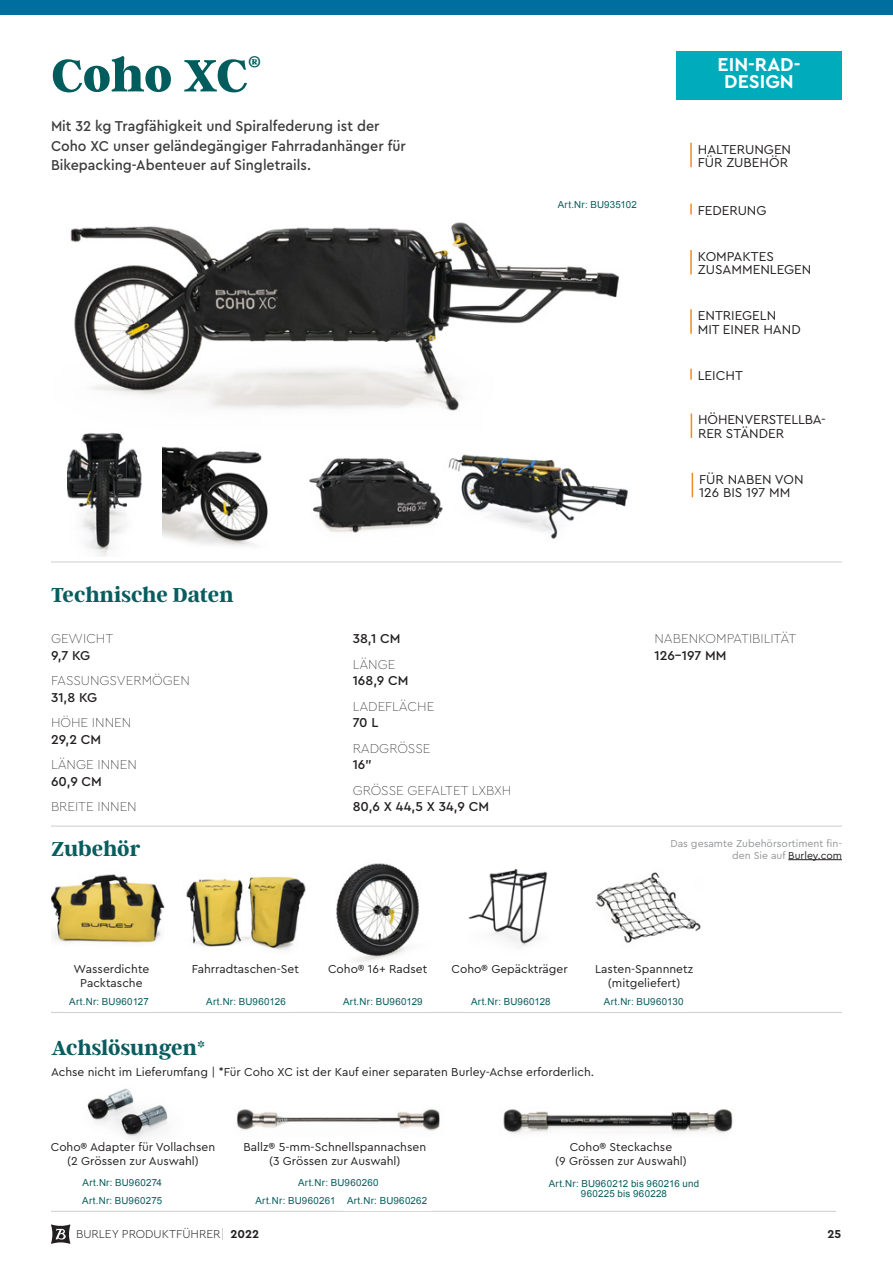
<style>
.page{position:relative;width:893px;height:1263px;background:#fff}
.page>*{position:absolute;margin:0;border:0;box-sizing:border-box;transform-origin:0 0}
.Prouct_Page_-_Produc{font:800 50.55px "Argent CF";letter-spacing:-.015em;color:#005c5d}
.Product_Page_-_Speci{font:700 22.5px "Argent CF";letter-spacing:-.005em;color:#095d5e}
.Product_Page_-_Callo{font:700 19.5px/17.4px "Cera Pro";color:#fff;text-align:center}
.Prouct_Page_-_Produc-2{font:800 16.65px "Argent CF";color:#005c5d}
.t1{font:500 15px/19.5px "Cera Pro";color:#3e3e3f;scale:.95 1}
.Icon_Text_With_Bar{font:13.5px/13.5px "Cera Pro";color:#231f20}
.Product_Page_-_Specs{font:100 13.5px "Cera Pro";color:#231f20}
.Product_Page_-_Specs-2{font:500 13.5px "Cera Pro";color:#231f20}
.Product_Page_-_Acces{font:12px/13.5px "Cera Pro";color:#231f20;text-align:center}
.t2{font:300 12px "Cera Pro";color:#231f20}
.t3{font:700 12px "Cera Pro";color:#231f20}
.Prodcut_Page_-_Web_C{font:10.5px/12px "Cera Pro";color:#939598;text-align:right}
.t4{font:9.75px/10.5px "Arial";letter-spacing:.02em;color:#095d5e;text-align:center}
.s1{color:#231f20}
.s2{font-weight:700}
</style>
<div class="page">
<svg style="left:51px;top:1224px;width:19px;height:20px"></svg>
<svg style="left:222px;top:1228px;width:1px;height:12px"></svg>
<img style="left:68px;top:433px;width:74px;height:124px">
<img style="left:51px;top:874px;width:113px;height:71px">
<img style="left:186px;top:876px;width:120px;height:74px">
<img style="left:468px;top:869px;width:79px;height:78px">
<img style="left:336px;top:863px;width:83px;height:99px">
<img style="left:595px;top:872px;width:106px;height:71px">
<div style="left:0;top:0;width:893px;height:14px;background:#006e9f"></div>
<hr style="left:51px;top:825px;width:791px;height:2px;background:#d1d2d4">
<hr style="left:51px;top:1012px;width:791px;height:1px;background:#d1d2d4">
<hr style="left:51px;top:1211px;width:785px;height:1px;background:#d1d2d4">
<hr style="left:51px;top:561px;width:791px;height:1px;background:#d1d2d4">
<hr style="left:788px;top:859px;width:54px;height:1px;background:#231f20">
<hr style="left:690px;top:250px;width:2px;height:24px;background:#f08b21">
<img style="left:87px;top:1088px;width:81px;height:51px">
<img style="left:503px;top:1109px;width:230px;height:25px">
<hr style="left:690px;top:143px;width:2px;height:24px;background:#f08b21">
<svg style="left:690px;top:204px;width:2px;height:10px"></svg>
<hr style="left:690px;top:309px;width:2px;height:25px;background:#f08b21">
<svg style="left:690px;top:369px;width:2px;height:11px"></svg>
<svg style="left:691px;top:413px;width:1px;height:25px"></svg>
<svg style="left:692px;top:473px;width:1px;height:24px"></svg>
<img style="left:70px;top:222px;width:550px;height:189px">
<img style="left:163px;top:446px;width:105px;height:100px">
<img style="left:309px;top:458px;width:134px;height:75px">
<img style="left:448px;top:454px;width:180px;height:85px">
<img style="left:236px;top:1109px;width:204px;height:22px">
<div style="left:676px;top:51px;width:166px;height:48px;background:#00acbb"></div>
<p class="Prouct_Page_-_Produc" style="left:51px;top:48px;width:198px">Coho XC</p>
<p class="Prouct_Page_-_Produc-2" style="left:248px;top:53px;width:14px">®</p>
<p class="t1" style="left:51px;top:116px;width:375px">Mit 32 kg Tragfähigkeit und Spiralfederung ist der<br>Coho XC unser geländegängiger Fahrradanhänger für<br>Bikepacking-Abenteuer auf Singletrails.</p>
<p class="Product_Page_-_Speci" style="left:51px;top:582px;width:184px">Technische Daten</p>
<p class="Product_Page_-_Specs" style="left:51px;top:629px;width:64px">GEWICHT</p>
<p class="Product_Page_-_Specs-2" style="left:51px;top:646px;width:41px">9,7 KG</p>
<p class="Product_Page_-_Specs" style="left:51px;top:671px;width:140px">FASSUNGSVERMÖGEN</p>
<p class="Product_Page_-_Specs-2" style="left:51px;top:688px;width:48px">31,8 KG</p>
<p class="Product_Page_-_Specs" style="left:51px;top:713px;width:82px">HÖHE INNEN</p>
<p class="Product_Page_-_Specs-2" style="left:51px;top:730px;width:52px">29,2 CM</p>
<p class="Product_Page_-_Specs" style="left:51px;top:755px;width:87px">LÄNGE INNEN</p>
<p class="Product_Page_-_Specs-2" style="left:51px;top:772px;width:52px">60,9 CM</p>
<p class="Product_Page_-_Specs" style="left:51px;top:797px;width:87px">BREITE INNEN</p>
<p class="Product_Page_-_Speci" style="left:51px;top:837px;width:91px">Zubehör</p>
<p class="Product_Page_-_Specs-2" style="left:353px;top:629px;width:49px">38,1 CM</p>
<p class="Product_Page_-_Specs" style="left:353px;top:655px;width:44px">LÄNGE</p>
<p class="Product_Page_-_Specs-2" style="left:353px;top:671px;width:57px">168,9 CM</p>
<p class="Product_Page_-_Specs" style="left:353px;top:697px;width:83px">LADEFLÄCHE</p>
<p class="Product_Page_-_Specs-2" style="left:353px;top:713px;width:27px">70 L</p>
<p class="Product_Page_-_Specs" style="left:353px;top:739px;width:79px">RADGRÖSSE</p>
<p class="Product_Page_-_Specs-2" style="left:353px;top:755px;width:21px">16”</p>
<p class="Product_Page_-_Specs" style="left:353px;top:781px;width:160px">GRÖSSE GEFALTET LXBXH</p>
<p class="Product_Page_-_Specs-2" style="left:353px;top:797px;width:138px">80,6 X 44,5 X 34,9 CM</p>
<p class="t4" style="left:558px;top:199px;width:81px">Art.Nr: BU935102</p>
<p class="Product_Page_-_Callo" style="left:718px;top:55px;width:84px">EIN-RAD-<br>DESIGN</p>
<p class="Icon_Text_With_Bar" style="left:698px;top:142px;width:95px">HALTERUNGEN<br>FÜR ZUBEHÖR</p>
<p class="Icon_Text_With_Bar" style="left:698px;top:203px;width:70px">FEDERUNG</p>
<p class="Icon_Text_With_Bar" style="left:698px;top:249px;width:115px">KOMPAKTES<br>ZUSAMMENLEGEN</p>
<p class="Icon_Text_With_Bar" style="left:698px;top:308px;width:105px">ENTRIEGELN<br>MIT EINER HAND</p>
<p class="Icon_Text_With_Bar" style="left:698px;top:368px;width:47px">LEICHT</p>
<p class="Icon_Text_With_Bar" style="left:698px;top:413px;width:129px">HÖHENVERSTELLBA-<br>RER STÄNDER</p>
<p class="Icon_Text_With_Bar" style="left:699px;top:472px;width:106px">FÜR NABEN VON<br>126 BIS 197 MM</p>
<p class="Product_Page_-_Specs" style="left:654px;top:629px;width:143px">NABENKOMPATIBILITÄT</p>
<p class="Product_Page_-_Specs-2" style="left:654px;top:646px;width:74px">126-197 MM</p>
<p class="Prodcut_Page_-_Web_C" style="left:670px;top:837px;width:173px">Das gesamte Zubehörsortiment fin&shy;den Sie auf <span class="s1">Burley.com</span></p>
<p class="Product_Page_-_Acces" style="left:74px;top:962px;width:77px">Wasserdichte<br>Packtasche</p>
<p class="t4" style="left:69px;top:997px;width:81px">Art.Nr: BU960127</p>
<p class="Product_Page_-_Acces" style="left:192px;top:962px;width:109px">Fahrradtaschen-Set</p>
<p class="Product_Page_-_Acces" style="left:328px;top:962px;width:101px">Coho® 16+ Radset</p>
<p class="Product_Page_-_Acces" style="left:452px;top:962px;width:118px">Coho® Gepäckträger</p>
<p class="Product_Page_-_Acces" style="left:595px;top:962px;width:99px">Lasten-Spannnetz (mitgeliefert)</p>
<p class="t4" style="left:206px;top:997px;width:81px">Art.Nr: BU960126</p>
<p class="t4" style="left:343px;top:997px;width:81px">Art.Nr: BU960129</p>
<p class="t4" style="left:471px;top:997px;width:81px">Art.Nr: BU960128</p>
<p class="t4" style="left:604px;top:997px;width:81px">Art.Nr: BU960130</p>
<p class="Product_Page_-_Speci" style="left:51px;top:1035px;width:156px">Achslösungen*</p>
<p class="Product_Page_-_Acces" style="left:51px;top:1065px;width:545px">Achse nicht im Lieferumfang | *Für Coho XC ist der Kauf einer separaten Burley-Achse erforderlich.</p>
<p class="Product_Page_-_Acces" style="left:51px;top:1140px;width:166px">Coho® Adapter für Vollachsen (2 Grössen zur Auswahl)</p>
<p class="Product_Page_-_Acces" style="left:243px;top:1140px;width:184px">Ballz® 5-mm-Schnellspannachsen</p>
<p class="Product_Page_-_Acces" style="left:269px;top:1154px;width:133px">(3 Grössen zur Auswahl)</p>
<p class="Product_Page_-_Acces" style="left:570px;top:1140px;width:104px">Coho® Steckachse</p>
<p class="Product_Page_-_Acces" style="left:555px;top:1154px;width:133px">(9 Grössen zur Auswahl)</p>
<p class="t4" style="left:83px;top:1177px;width:81px">Art.Nr: BU960274</p>
<p class="t4" style="left:298px;top:1177px;width:82px">Art.Nr: BU960260</p>
<p class="t4" style="left:549px;top:1178px;width:152px">Art.Nr: BU960212 bis 960216 und<br>960225 bis 960228</p>
<p class="t4" style="left:82px;top:1195px;width:81px">Art.Nr: BU960275</p>
<p class="t4" style="left:255px;top:1195px;width:82px">Art.Nr: BU960261</p>
<p class="t4" style="left:347px;top:1195px;width:82px">Art.Nr: BU960262</p>
<p class="t2" style="left:76px;top:1226px;width:185px">BURLEY PRODUKTFÜHRER <span class="s2">2022</span></p>
<p class="t3" style="left:827px;top:1226px;width:15px">25</p>
</div>
